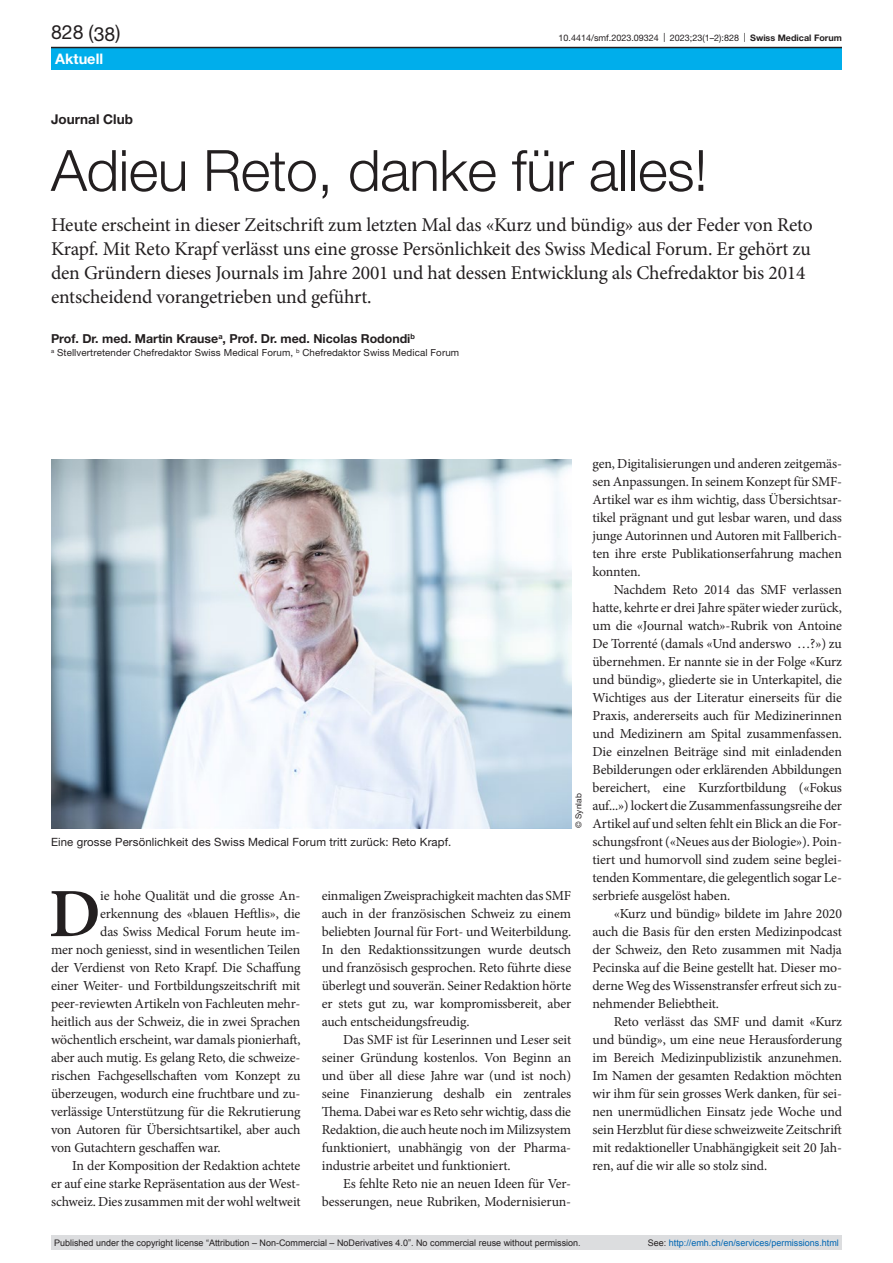
<style>
.page{position:relative;width:893px;height:1263px;background:#fff}
.page>*{position:absolute;margin:0;border:0;box-sizing:border-box;transform-origin:0 0}
.paragraph-initial{font:600 69.15px "Minion Pro";color:#231f20}
.article-title-L38{font:300 57px "Helvetica Neue LT Pro";letter-spacing:-.01em;color:#231f20}
.lead{font:19.5px/24px "Minion Pro";letter-spacing:-.01em;color:#231f20}
.t1{font:19.5px "Helvetica Neue LT Pro";color:#231f20}
.t2{font:700 14.55px "Helvetica Neue LT Pro";color:#fff}
.paragraph-indent{font:13.8px/18px "Minion Pro";letter-spacing:-.01em;color:#231f20;text-align:justify}
.paragraph-initial-2{font:13.8px "Minion Pro";letter-spacing:-.01em;color:#231f20}
.pre-heading{font:700 13.5px "Helvetica Neue LT Pro";color:#231f20}
.authors{font:700 12.3px "Helvetica Neue LT Pro";color:#231f20}
.figure-caption{font:11.4px "Helvetica Neue LT Pro";letter-spacing:.01em;color:#231f20}
.affiliations{font:9.75px "Helvetica Neue LT Pro";letter-spacing:.01em;color:#231f20}
.t3{font:9px "Arial";color:#231f20}
.t4{font:9px "Helvetica Neue LT Pro";color:#231f20}
.t5{font:9px "Arial";color:#0066b3}
.credits{font:8.25px "Helvetica Neue LT Pro";letter-spacing:.01em;color:#231f20}
.s1{font-weight:700}
.s2{color:#231f20}
</style>
<div class="page">
<img style="left:51px;top:459px;width:520px;height:369px">
<div style="left:51px;top:47px;width:791px;height:23px;background:#00aeeb"></div>
<hr style="left:51px;top:47px;width:791px;height:1px;background:#231f20">
<div style="left:51px;top:1235px;width:791px;height:15px;background:#dcdddf"></div>
<h3 class="t1" style="left:51px;top:20px;width:71px">828 (38)</h3>
<p class="t2" style="left:55px;top:49px;width:49px">Aktuell</p>
<p class="t4" style="left:558px;top:32px;width:285px">10.4414/smf.2023.09324 | 2023;23(1–2):828 | <span class="s1">Swiss Medical Forum</span></p>
<p class="pre-heading" style="left:51px;top:111px;width:83px">Journal Club</p>
<p class="article-title-L38" style="left:51px;top:136px;width:658px">Adieu Reto, danke für alles!</p>
<p class="lead" style="left:51px;top:213px;width:763px">Heute erscheint in dieser Zeitschrift zum letzten Mal das «Kurz und bündig» aus der Feder von Reto Krapf. Mit Reto Krapf verlässt uns eine grosse Persönlichkeit des Swiss Medical Forum. Er gehört zu den Gründern dieses Journals im Jahre 2001 und hat dessen Entwicklung als Chefredaktor bis 2014 entscheidend vorangetrieben und geführt.</p>
<p class="authors" style="left:51px;top:331px;width:365px">Prof. Dr. med. Martin Krause<sup>a</sup>, Prof. Dr. med. Nicolas Rodondi<sup>b</sup></p>
<p class="affiliations" style="left:51px;top:347px;width:410px"><sup>a</sup> Stellvertretender Chefredaktor Swiss Medical Forum, <sup>b</sup> Chefredaktor Swiss Medical Forum</p>
<p class="figure-caption" style="left:51px;top:835px;width:402px">Eine grosse Persönlichkeit des Swiss Medical Forum tritt zurück: Reto Krapf.</p>
<p class="credits" style="left:573px;top:828px;width:36px;rotate:-90deg">© Synlab</p>
<p class="paragraph-initial" style="left:49px;top:866px;width:53px">D</p>
<p class="paragraph-initial-2" style="left:100px;top:886px;width:202px">ie hohe Qualität und die grosse An-</p>
<p class="paragraph-initial-2" style="left:100px;top:904px;width:202px">erkennung des «blauen Heftlis», die</p>
<p class="paragraph-initial-2" style="left:100px;top:922px;width:202px">das Swiss Medical Forum heute im-</p>
<p class="paragraph-initial-2" style="left:51px;top:940px;width:251px">mer noch geniesst, sind in wesentlichen Teilen</p>
<p class="paragraph-initial-2" style="left:51px;top:958px;width:251px">der Verdienst von Reto Krapf. Die Schaffung</p>
<p class="paragraph-initial-2" style="left:51px;top:976px;width:251px">einer Weiter- und Fortbildungszeitschrift mit</p>
<p class="paragraph-initial-2" style="left:51px;top:994px;width:251px">peer-reviewten Artikeln von Fachleuten mehr-</p>
<p class="paragraph-initial-2" style="left:51px;top:1012px;width:251px">heitlich aus der Schweiz, die in zwei Sprachen</p>
<p class="paragraph-initial-2" style="left:51px;top:1030px;width:251px">wöchentlich erscheint, war damals pionierhaft,</p>
<p class="paragraph-initial-2" style="left:51px;top:1048px;width:251px">aber auch mutig. Es gelang Reto, die schweize-</p>
<p class="paragraph-initial-2" style="left:51px;top:1066px;width:251px">rischen Fachgesellschaften vom Konzept zu</p>
<p class="paragraph-initial-2" style="left:51px;top:1084px;width:251px">überzeugen, wodurch eine fruchtbare und zu-</p>
<p class="paragraph-initial-2" style="left:51px;top:1102px;width:251px">verlässige Unterstützung für die Rekrutierung</p>
<p class="paragraph-initial-2" style="left:51px;top:1120px;width:251px">von Autoren für Übersichtsartikel, aber auch</p>
<p class="paragraph-initial-2" style="left:51px;top:1138px;width:171px">von Gutachtern geschaffen war.</p>
<p class="paragraph-indent" style="left:51px;top:1157px;width:251px;text-indent:21px">In der Komposition der Redaktion achtete er auf eine starke Repräsentation aus der West&shy;schweiz. Dies zusammen mit der wohl weltweit</p>
<p class="paragraph-indent" style="left:322px;top:887px;width:251px">einmaligen Zweisprachigkeit machten das SMF auch in der französischen Schweiz zu einem beliebten Journal für Fort- und Weiterbildung.<br>In den Redaktionssitzungen wurde deutsch und französisch gesprochen. Reto führte diese überlegt und souverän. Seiner Redaktion hörte er stets gut zu, war kompromissbereit, aber auch entscheidungsfreudig.</p>
<p class="paragraph-indent" style="left:322px;top:1031px;width:251px;text-indent:21px">Das SMF ist für Leserinnen und Leser seit seiner Gründung kostenlos. Von Beginn an und über all diese Jahre war (und ist noch) seine Finanzierung deshalb ein zentrales Thema. Dabei war es Reto sehr wichtig, dass die Redaktion, die auch heute noch im Milizsystem funktioniert, unabhängig von der Pharma&shy;industrie arbeitet und funktioniert.</p>
<p class="paragraph-indent" style="left:322px;top:1175px;width:251px;text-align:right">Es fehlte Reto nie an neuen Ideen für Ver&shy;besserungen, neue Rubriken, Modernisierun-</p>
<p class="paragraph-indent" style="left:592px;top:455px;width:251px">gen, Digitalisierungen und anderen zeitgemäs&shy;sen Anpassungen. In seinem Konzept für SMF-Artikel war es ihm wichtig, dass Übersichtsar&shy;tikel prägnant und gut lesbar waren, und dass junge Autorinnen und Autoren mit Fallberich&shy;ten ihre erste Publikationserfahrung machen konnten.</p>
<p class="paragraph-indent" style="left:592px;top:581px;width:251px;text-indent:21px">Nachdem Reto 2014 das SMF verlassen hatte, kehrte er drei Jahre später wieder zurück, um die «Journal watch»-Rubrik von Antoine De Torrenté (damals «Und anderswo …?») zu übernehmen. Er nannte sie in der Folge «Kurz und bündig», gliederte sie in Unterkapitel, die Wichtiges aus der Literatur einerseits für die Praxis, andererseits auch für Medizinerinnen und Medizinern am Spital zusammenfassen.<br>Die einzelnen Beiträge sind mit einladenden Bebilderungen oder erklärenden Abbildungen bereichert, eine Kurzfortbildung («Fokus auf...») lockert die Zusammenfassungsreihe der Artikel auf und selten fehlt ein Blick an die For&shy;schungsfront («Neues aus der Biologie»). Poin&shy;tiert und humorvoll sind zudem seine beglei&shy;tenden Kommentare, die gelegentlich sogar Le&shy;serbriefe ausgelöst haben.</p>
<p class="paragraph-indent" style="left:592px;top:905px;width:251px;text-indent:21px">«Kurz und bündig» bildete im Jahre 2020 auch die Basis für den ersten Medizinpodcast der Schweiz, den Reto zusammen mit Nadja Pecinska auf die Beine gestellt hat. Dieser mo&shy;derne Weg des Wissenstransfer erfreut sich zu&shy;nehmender Beliebtheit.</p>
<p class="paragraph-indent" style="left:592px;top:1013px;width:251px;text-indent:21px">Reto verlässt das SMF und damit «Kurz und bündig», um eine neue Herausforderung im Bereich Medizinpublizistik anzunehmen.<br>Im Namen der gesamten Redaktion möchten wir ihm für sein grosses Werk danken, für sei&shy;nen unermüdlichen Einsatz jede Woche und sein Herzblut für diese schweizweite Zeitschrift mit redaktioneller Unabhängigkeit seit 20 Jah&shy;ren, auf die wir alle so stolz sind.</p>
<p class="t3" style="left:54px;top:1237px;width:528px">Published under the copyright license “Attribution – Non-Commercial – NoDerivatives 4.0”. No commercial reuse without permission.</p>
<p class="t5" style="left:648px;top:1237px;width:193px"><span class="s2">See:</span> http://emh.ch/en/services/permissions.html</p>
</div>
